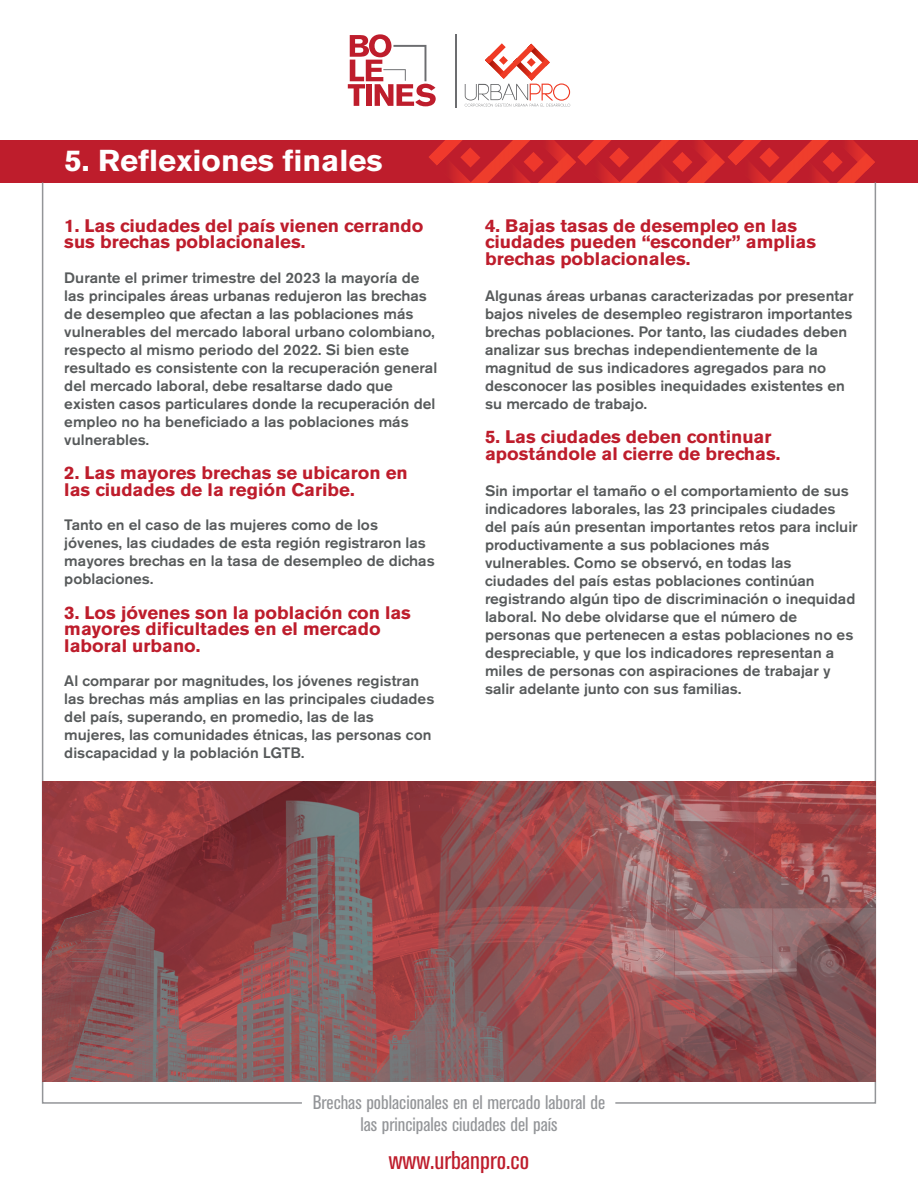
<style>
.page{position:relative;width:918px;height:1188px;background:#fff}
.page>*{position:absolute;margin:0;border:0;box-sizing:border-box;transform-origin:0 0}
.t1{font:700 30px "Akzidenz Grotesk BE";color:#fff;scale:1.04 1}
.t2{font:condensed 25.5px "Akzidenz Grotesk BE";color:#be1d2c;scale:1.04 1}
.t3{font:condensed 19.5px/22.5px "Akzidenz Grotesk BE";color:#939598;text-align:center;scale:1.04 1}
.t4{font:700 18px/16.5px "Akzidenz Grotesk BE";color:#be1d2c;scale:1.04 1}
.t5{font:500 15px/18px "Akzidenz Grotesk BE";color:#575a5b;scale:1.04 1}
</style>
<div class="page">
<div style="left:0;top:140px;width:918px;height:42px;background:#be1d2c"></div>
<svg style="left:429px;top:140px;width:446px;height:42px"></svg>
<svg style="left:614px;top:181px;width:263px;height:923px"></svg>
<svg style="left:41px;top:182px;width:262px;height:922px"></svg>
<svg style="left:465px;top:43px;width:105px;height:64px"></svg>
<hr style="left:456px;top:34px;width:1px;height:74px;background:#6c6d70">
<svg style="left:348px;top:34px;width:88px;height:72px"></svg>
<img style="left:43px;top:782px;width:832px;height:300px">
<h1 class="t1" style="left:64px;top:143px;width:308px">5. Reflexiones finales</h1>
<p class="t4" style="left:64px;top:218px;width:347px">1. Las ciudades del país vienen cerrando sus brechas poblacionales.</p>
<p class="t5" style="left:64px;top:269px;width:360px">Durante el primer trimestre del 2023 la mayoría de las principales áreas urbanas redujeron las brechas de desempleo que afectan a las poblaciones más vulnerables del mercado laboral urbano colombiano, respecto al mismo periodo del 2022. Si bien este resultado es consistente con la recuperación general del mercado laboral, debe resaltarse dado que existen casos particulares donde la recuperación del empleo no ha beneficiado a las poblaciones más vulnerables.</p>
<p class="t4" style="left:64px;top:465px;width:332px">2. Las mayores brechas se ubicaron en las ciudades de la región Caribe.</p>
<p class="t5" style="left:64px;top:516px;width:358px">Tanto en el caso de las mujeres como de los jóvenes, las ciudades de esta región registraron las mayores brechas en la tasa de desempleo de dichas poblaciones.</p>
<p class="t4" style="left:64px;top:605px;width:335px">3. Los jóvenes son la población con las mayores dificultades en el mercado laboral urbano.</p>
<p class="t5" style="left:64px;top:672px;width:357px">Al comparar por magnitudes, los jóvenes registran las brechas más amplias en las principales ciudades del país, superando, en promedio, las de las mujeres, las comunidades étnicas, las personas con discapacidad y la población LGTB.</p>
<p class="t4" style="left:485px;top:218px;width:320px">4. Bajas tasas de desempleo en las ciudades pueden “esconder” amplias brechas poblacionales.</p>
<p class="t5" style="left:485px;top:287px;width:356px">Algunas áreas urbanas caracterizadas por presentar bajos niveles de desempleo registraron importantes brechas poblaciones. Por tanto, las ciudades deben analizar sus brechas independientemente de la magnitud de sus indicadores agregados para no desconocer las posibles inequidades existentes en su mercado de trabajo.</p>
<p class="t4" style="left:485px;top:429px;width:286px">5. Las ciudades deben continuar apostándole al cierre de brechas.</p>
<p class="t5" style="left:485px;top:482px;width:360px">Sin importar el tamaño o el comportamiento de sus indicadores laborales, las 23 principales ciudades del país aún presentan importantes retos para incluir productivamente a sus poblaciones más vulnerables. Como se observó, en todas las ciudades del país estas poblaciones continúan registrando algún tipo de discriminación o inequidad laboral. No debe olvidarse que el número de personas que pertenecen a estas poblaciones no es despreciable, y que los indicadores representan a miles de personas con aspiraciones de trabajar y salir adelante junto con sus familias.</p>
<h3 class="t3" style="left:313px;top:1091px;width:283px">Brechas poblacionales en el mercado laboral de las principales ciudades del país</h3>
<h2 class="t2" style="left:389px;top:1146px;width:136px">www.urbanpro.co</h2>
</div>
